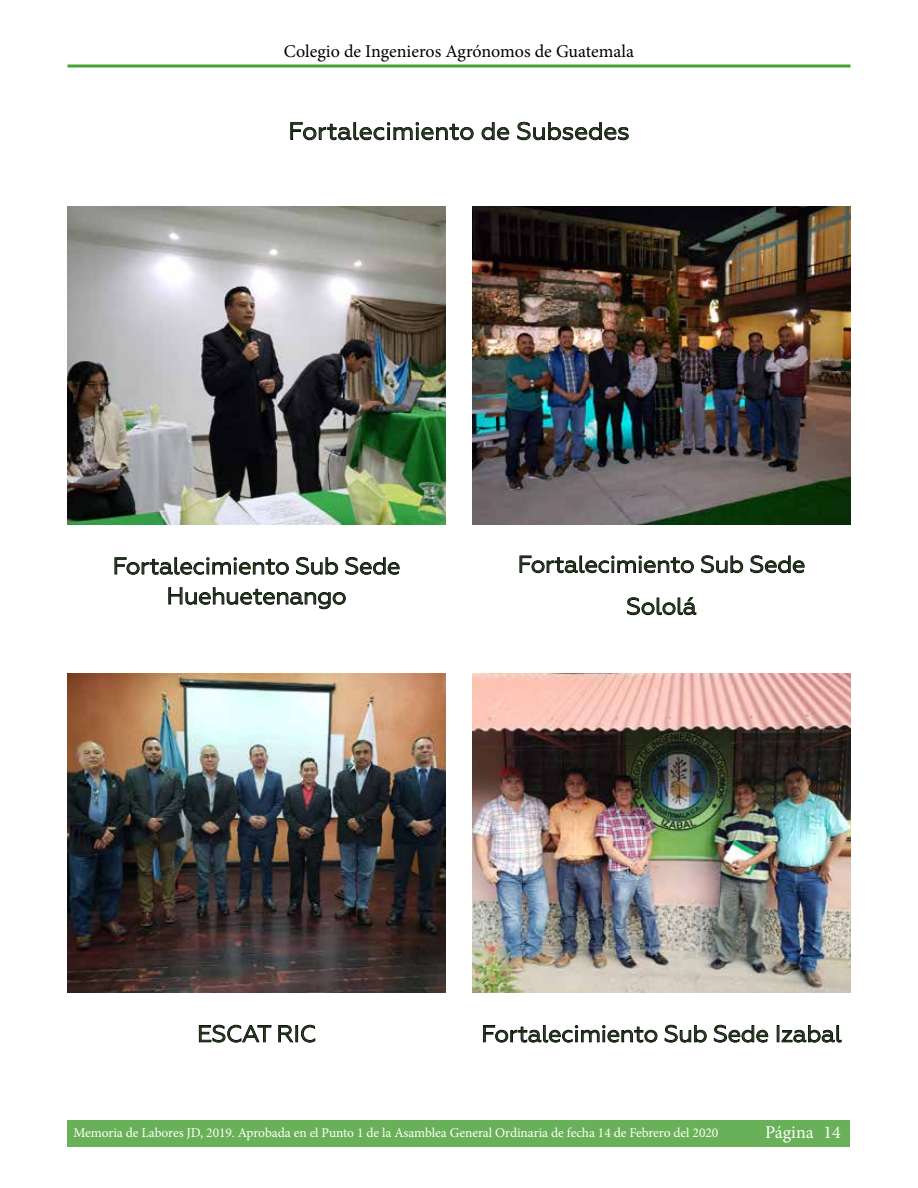
<style>
.page{position:relative;width:918px;height:1188px;background:#fff}
.page>*{position:absolute;margin:0;border:0;box-sizing:border-box;transform-origin:0 0}
.t1{font:24px "Geometria";letter-spacing:.005em;color:#1b3315}
.t2{font:23.25px/42px "Geometria";letter-spacing:-.005em;color:#1b3315;text-align:center}
.t3{font:18px "Minion Pro";color:#000}
.t4{font:18px "Minion Pro";color:#fffefd}
.t5{font:13.5px "Minion Pro";letter-spacing:-.005em;color:#fffefd}
</style>
<div class="page">
<svg style="left:68px;top:64px;width:782px;height:4px"></svg>
<div style="left:68px;top:1120px;width:782px;height:27px;background:#69b158"></div>
<svg style="left:199px;top:1025px;width:73px;height:18px"></svg>
<svg style="left:278px;top:1025px;width:38px;height:18px"></svg>
<svg style="left:483px;top:1025px;width:175px;height:18px"></svg>
<svg style="left:664px;top:1025px;width:43px;height:18px"></svg>
<svg style="left:714px;top:1025px;width:55px;height:18px"></svg>
<svg style="left:777px;top:1025px;width:65px;height:18px"></svg>
<img style="left:68px;top:674px;width:378px;height:319px">
<img style="left:472px;top:674px;width:378px;height:319px">
<svg style="left:519px;top:555px;width:175px;height:18px"></svg>
<svg style="left:701px;top:555px;width:42px;height:18px"></svg>
<svg style="left:750px;top:555px;width:55px;height:18px"></svg>
<svg style="left:627px;top:597px;width:70px;height:18px"></svg>
<img style="left:472px;top:206px;width:378px;height:319px">
<svg style="left:114px;top:557px;width:175px;height:18px"></svg>
<svg style="left:296px;top:557px;width:42px;height:18px"></svg>
<svg style="left:345px;top:557px;width:55px;height:18px"></svg>
<svg style="left:168px;top:587px;width:178px;height:23px"></svg>
<img style="left:68px;top:206px;width:378px;height:319px">
<svg style="left:290px;top:122px;width:184px;height:19px"></svg>
<svg style="left:481px;top:122px;width:29px;height:18px"></svg>
<svg style="left:517px;top:122px;width:112px;height:19px"></svg>
<p class="t3" style="left:284px;top:40px;width:352px">Colegio de Ingenieros Agrónomos de Guatemala</p>
<p class="t1" style="left:288px;top:117px;width:343px">Fortalecimiento de Subsedes</p>
<p class="t2" style="left:113px;top:551px;width:289px;line-height:30px">Fortalecimiento Sub Sede<br>Huehuetenango</p>
<p class="t2" style="left:518px;top:543px;width:289px">Fortalecimiento Sub Sede<br>Sololá</p>
<p class="t2" style="left:197px;top:1013px;width:120px">ESCAT RIC</p>
<p class="t2" style="left:481px;top:1013px;width:362px">Fortalecimiento Sub Sede Izabal</p>
<p class="t5" style="left:73px;top:1124px;width:646px">Memoria de Labores JD, 2019. Aprobada en el Punto 1 de la Asamblea General Ordinaria de fecha 14 de Febrero del 2020</p>
<p class="t4" style="left:765px;top:1120px;width:77px">Página 14</p>
</div>
